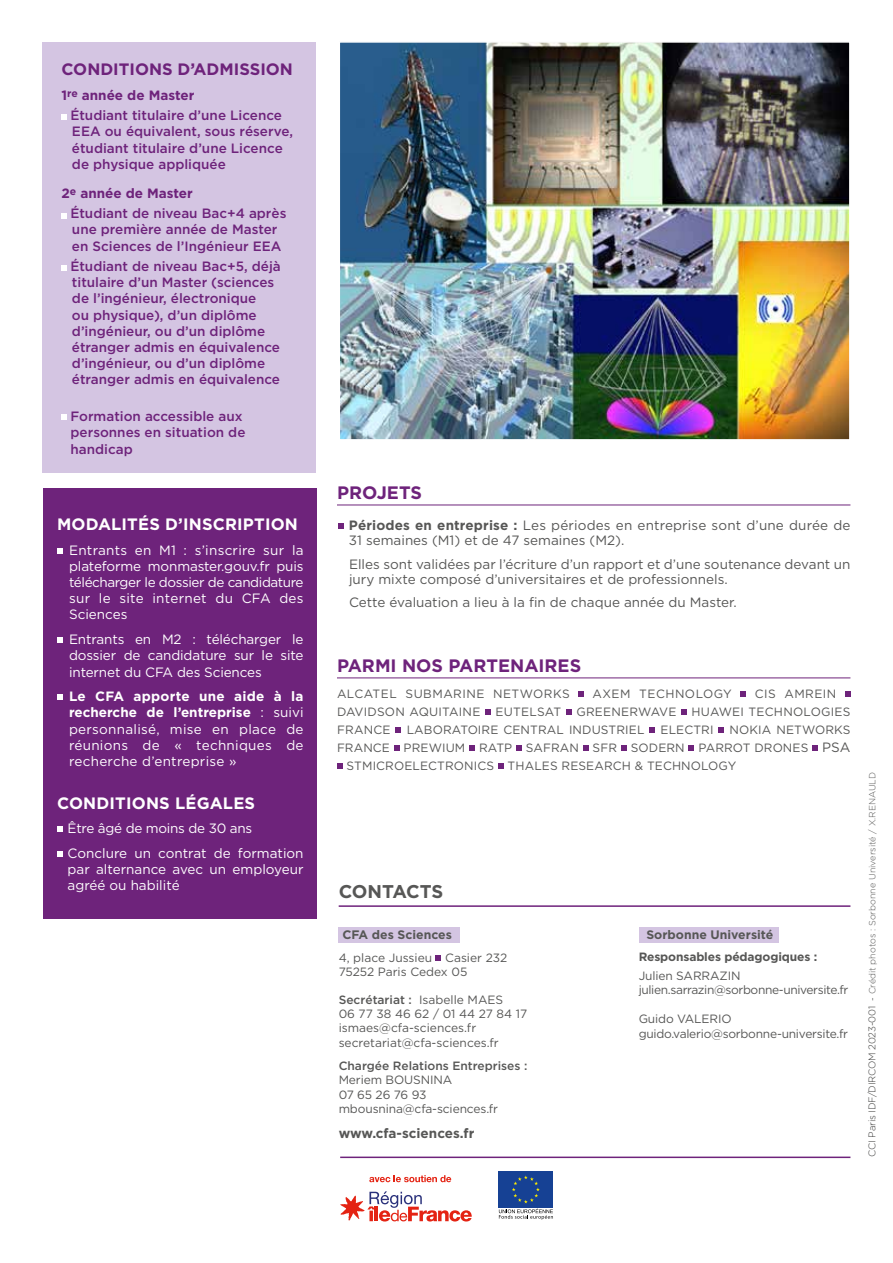
<style>
.page{position:relative;width:893px;height:1263px;background:#fff}
.page>*{position:absolute;margin:0;border:0;box-sizing:border-box;transform-origin:0 0}
.Paragraph_Style1{font:700 18.45px "Gotham";letter-spacing:-.015em;color:#575756}
.Paragraph_Style2{font:700 18px "Gotham";color:#6e237b}
.Paragraph_Style1-2{font:700 16.5px "Gotham";letter-spacing:.01em;color:#fff}
.Paragraph_Style2-2{font:700 16.5px "Gotham";color:#6e237b}
.Paragraph_Style1-3{font:500 13.5px/16.2px "Gotham";color:#6e237b}
.Paragraph_Style1-4{font:13.5px/16.2px "Gotham";color:#fff;text-align:justify}
.Paragraph_Style1-5{font:13.5px/15px "Gotham";color:#575756}
.Paragraph_Style1-6{font:700 13.5px "Gotham";color:#6e237b}
.Paragraph_Style1-7{font:13.5px "Gotham";letter-spacing:-.02em;color:#fff}
.Paragraph_Style10{font:700 13.5px "Gotham";color:#575756}
.Paragraph_Style1-8{font:700 12.3px "Gotham";color:#575756}
.Paragraph_Style1-9{font:12px "Gotham";letter-spacing:.01em;color:#575756}
.Paragraph_Style11{font:12px "Gotham";letter-spacing:-.02em;color:#575756}
.Paragraph_Style10-2{font:12px "Gotham";color:#575756}
.Paragraph_Style10-3{font:500 12px "Gotham";color:#575756}
.Paragraph_Style1-10{font:12px "Gotham";letter-spacing:.04em;color:#575756}
.Paragraph_Style11-2{font:700 12px "Gotham";letter-spacing:-.01em;color:#575756}
.Paragraph_Style3{font:300 9px "Gotham";color:#575756}
.s1{font-weight:700}
.s2{font-size:13.5px}
.s3{font-weight:400}
.s4{font-size:9.75px;color:#3c3c3b}
.s5{color:#3c3c3b}
</style>
<div class="page">
<img style="left:341px;top:44px;width:507px;height:394px">
<div style="left:338px;top:41px;width:513px;height:400px;border:2px solid #fff"></div>
<div style="left:42px;top:43px;width:274px;height:430px;background:#d4c5e2"></div>
<svg style="left:61px;top:115px;width:6px;height:5px"></svg>
<svg style="left:61px;top:213px;width:6px;height:5px"></svg>
<svg style="left:61px;top:266px;width:6px;height:5px"></svg>
<svg style="left:61px;top:414px;width:6px;height:6px"></svg>
<hr style="left:340px;top:1156px;width:510px;height:2px;background:#6e237b">
<div style="left:639px;top:927px;width:140px;height:16px;background:#d4c5e2"></div>
<hr style="left:339px;top:905px;width:511px;height:2px;background:#6e237b">
<div style="left:339px;top:927px;width:121px;height:15px;background:#d4c5e2"></div>
<svg style="left:436px;top:955px;width:5px;height:5px"></svg>
<div style="left:43px;top:488px;width:274px;height:430px;background:#6e237b"></div>
<svg style="left:57px;top:548px;width:5px;height:5px"></svg>
<svg style="left:57px;top:637px;width:5px;height:6px"></svg>
<svg style="left:57px;top:694px;width:5px;height:6px"></svg>
<svg style="left:57px;top:826px;width:5px;height:6px"></svg>
<svg style="left:57px;top:851px;width:5px;height:5px"></svg>
<hr style="left:337px;top:505px;width:513px;height:1px;background:#6e237b">
<svg style="left:338px;top:523px;width:6px;height:5px"></svg>
<hr style="left:337px;top:677px;width:513px;height:1px;background:#6e237b">
<svg style="left:578px;top:691px;width:6px;height:6px"></svg>
<svg style="left:741px;top:691px;width:5px;height:6px"></svg>
<svg style="left:845px;top:691px;width:5px;height:6px"></svg>
<svg style="left:485px;top:709px;width:5px;height:6px"></svg>
<svg style="left:566px;top:709px;width:5px;height:6px"></svg>
<svg style="left:681px;top:709px;width:5px;height:6px"></svg>
<svg style="left:396px;top:727px;width:5px;height:6px"></svg>
<svg style="left:649px;top:727px;width:6px;height:6px"></svg>
<svg style="left:719px;top:727px;width:5px;height:6px"></svg>
<svg style="left:394px;top:745px;width:5px;height:6px"></svg>
<svg style="left:469px;top:745px;width:6px;height:6px"></svg>
<svg style="left:516px;top:745px;width:5px;height:6px"></svg>
<svg style="left:583px;top:745px;width:5px;height:6px"></svg>
<svg style="left:621px;top:745px;width:5px;height:6px"></svg>
<svg style="left:689px;top:745px;width:5px;height:6px"></svg>
<svg style="left:812px;top:745px;width:6px;height:6px"></svg>
<svg style="left:337px;top:763px;width:5px;height:6px"></svg>
<svg style="left:498px;top:763px;width:5px;height:6px"></svg>
<svg style="left:340px;top:1191px;width:132px;height:30px"></svg>
<div style="left:499px;top:1171px;width:54px;height:37px;background:#164194"></div>
<svg style="left:499px;top:1175px;width:54px;height:45px"></svg>
<svg style="left:369px;top:1175px;width:82px;height:7px"></svg>
<p class="Paragraph_Style2-2" style="left:61px;top:58px;width:233px">CONDITIONS D’ADMISSION</p>
<p class="Paragraph_Style1-6" style="left:61px;top:86px;width:134px">1<sup>re</sup> année de Master</p>
<p class="Paragraph_Style1-3" style="left:70px;top:107px;width:224px">Étudiant titulaire d’une Licence<br>EEA ou équivalent, sous réserve, étudiant titulaire d’une Licence de physique appliquée</p>
<p class="Paragraph_Style1-6" style="left:61px;top:184px;width:133px">2<sup>e</sup> année de Master</p>
<p class="Paragraph_Style1-3" style="left:70px;top:205px;width:218px">Étudiant de niveau Bac+4 après une première année de Master en Sciences de l’Ingénieur EEA</p>
<p class="Paragraph_Style1-3" style="left:70px;top:258px;width:212px">Étudiant de niveau Bac+5, déjà titulaire d’un Master (sciences de l’ingénieur, électronique<br>ou physique), d’un diplôme d’ingénieur, ou d’un diplôme étranger admis en équivalence d’ingénieur, ou d’un diplôme étranger admis en équivalence</p>
<p class="Paragraph_Style1-3" style="left:71px;top:408px;width:176px">Formation accessible aux personnes en situation de handicap</p>
<p class="Paragraph_Style1-2" style="left:57px;top:513px;width:242px">MODALITÉS D’INSCRIPTION</p>
<p class="Paragraph_Style1-4" style="left:69px;top:541px;width:236px">Entrants en M1 : s’inscrire sur la plateforme monmaster.gouv.fr puis télécharger le dossier de candidature sur le site internet du CFA des Sciences</p>
<p class="Paragraph_Style1-4" style="left:69px;top:631px;width:236px">Entrants en M2 : télécharger le dossier de candidature sur le site internet du CFA des Sciences</p>
<p class="Paragraph_Style1-4" style="left:69px;top:688px;width:236px"><span class="s1">Le CFA apporte une aide à la recherche de l’entreprise</span> : suivi personnalisé, mise en place de réunions de « techniques de recherche d’entreprise »</p>
<p class="Paragraph_Style1-2" style="left:57px;top:792px;width:200px">CONDITIONS LÉGALES</p>
<p class="Paragraph_Style1-7" style="left:68px;top:820px;width:186px">Être âgé de moins de 30 ans</p>
<p class="Paragraph_Style1-4" style="left:68px;top:845px;width:238px">Conclure un contrat de formation par alternance avec un employeur agréé ou habilité</p>
<p class="Paragraph_Style2" style="left:337px;top:480px;width:86px">PROJETS</p>
<p class="Paragraph_Style1-5" style="left:349px;top:517px;width:503px"><span class="s1">Périodes en entreprise :</span> Les périodes en entreprise sont d’une durée de<br>31 semaines (M1) et de 47 semaines (M2).</p>
<p class="Paragraph_Style1-5" style="left:349px;top:556px;width:503px">Elles sont validées par l’écriture d’un rapport et d’une soutenance devant un jury mixte composé d’universitaires et de professionnels.</p>
<p class="Paragraph_Style1-5" style="left:349px;top:594px;width:389px">Cette évaluation a lieu à la fin de chaque année du Master.</p>
<p class="Paragraph_Style2" style="left:337px;top:653px;width:246px">PARMI NOS PARTENAIRES</p>
<p class="Paragraph_Style1-10" style="left:337px;top:686px;width:234px">ALCATEL SUBMARINE NETWORKS</p>
<p class="Paragraph_Style1-10" style="left:592px;top:686px;width:141px">AXEM TECHNOLOGY</p>
<p class="Paragraph_Style1-10" style="left:755px;top:686px;width:83px">CIS AMREIN</p>
<p class="Paragraph_Style1-9" style="left:337px;top:704px;width:145px">DAVIDSON AQUITAINE</p>
<p class="Paragraph_Style1-9" style="left:495px;top:704px;width:67px">EUTELSAT</p>
<p class="Paragraph_Style1-9" style="left:576px;top:704px;width:102px">GREENERWAVE</p>
<p class="Paragraph_Style1-9" style="left:692px;top:704px;width:160px">HUAWEI TECHNOLOGIES</p>
<p class="Paragraph_Style1-9" style="left:337px;top:722px;width:55px">FRANCE</p>
<p class="Paragraph_Style1-9" style="left:407px;top:722px;width:239px">LABORATOIRE CENTRAL INDUSTRIEL</p>
<p class="Paragraph_Style1-9" style="left:660px;top:722px;width:55px">ELECTRI</p>
<p class="Paragraph_Style1-9" style="left:730px;top:722px;width:122px">NOKIA NETWORKS</p>
<p class="Paragraph_Style1-9" style="left:337px;top:740px;width:515px">FRANCE PREWIUM RATP SAFRAN SFR SODERN PARROT DRONES <span class="s2">PSA</span></p>
<p class="Paragraph_Style1-9" style="left:347px;top:758px;width:391px">STMICROELECTRONICS THALES RESEARCH &amp; TECHNOLOGY</p>
<p class="Paragraph_Style1" style="left:339px;top:879px;width:106px">CONTACTS</p>
<p class="Paragraph_Style1-8" style="left:342px;top:926px;width:111px">CFA des Sciences</p>
<p class="Paragraph_Style10-2" style="left:339px;top:950px;width:170px">4, place Jussieu Casier 232</p>
<p class="Paragraph_Style10-2" style="left:339px;top:964px;width:130px">75252 Paris Cedex 05</p>
<p class="Paragraph_Style10-3" style="left:339px;top:992px;width:166px">Secrétariat : <span class="s3">Isabelle MAES</span></p>
<p class="Paragraph_Style10-2" style="left:339px;top:1006px;width:190px">06 77 38 46 62 / 01 44 27 84 17</p>
<p class="Paragraph_Style10-2" style="left:339px;top:1020px;width:139px">ismaes@cfa-sciences.fr</p>
<p class="Paragraph_Style10-2" style="left:339px;top:1035px;width:162px">secretariat@cfa-sciences.fr</p>
<p class="Paragraph_Style10-3" style="left:339px;top:1059px;width:190px">Chargée Relations Entreprises :</p>
<p class="Paragraph_Style11" style="left:339px;top:1072px;width:115px">Meriem BOUSNINA</p>
<p class="Paragraph_Style11" style="left:339px;top:1086px;width:89px">07 65 26 76 93</p>
<p class="Paragraph_Style11" style="left:339px;top:1101px;width:161px">mbousnina@cfa-sciences.fr</p>
<p class="Paragraph_Style10" style="left:339px;top:1124px;width:137px">www.cfa-sciences.fr</p>
<p class="Paragraph_Style1-8" style="left:646px;top:927px;width:128px">Sorbonne Université</p>
<p class="Paragraph_Style11-2" style="left:639px;top:949px;width:180px">Responsables pédagogiques :</p>
<p class="Paragraph_Style11" style="left:639px;top:968px;width:103px">Julien SARRAZIN</p>
<p class="Paragraph_Style11" style="left:639px;top:982px;width:211px">julien.sarrazin@sorbonne-universite.fr</p>
<p class="Paragraph_Style11" style="left:639px;top:1011px;width:94px">Guido VALERIO</p>
<p class="Paragraph_Style11" style="left:639px;top:1026px;width:211px">guido.valerio@sorbonne-universite.fr</p>
<p class="Paragraph_Style3" style="left:867px;top:1156px;width:386px;rotate:-90deg"><span class="s4">CCI Paris IDF/DIRCOM 2023-001</span> <span class="s5">-</span> Crédit photos : Sorbonne Université / X.RENAULD</p>
</div>
